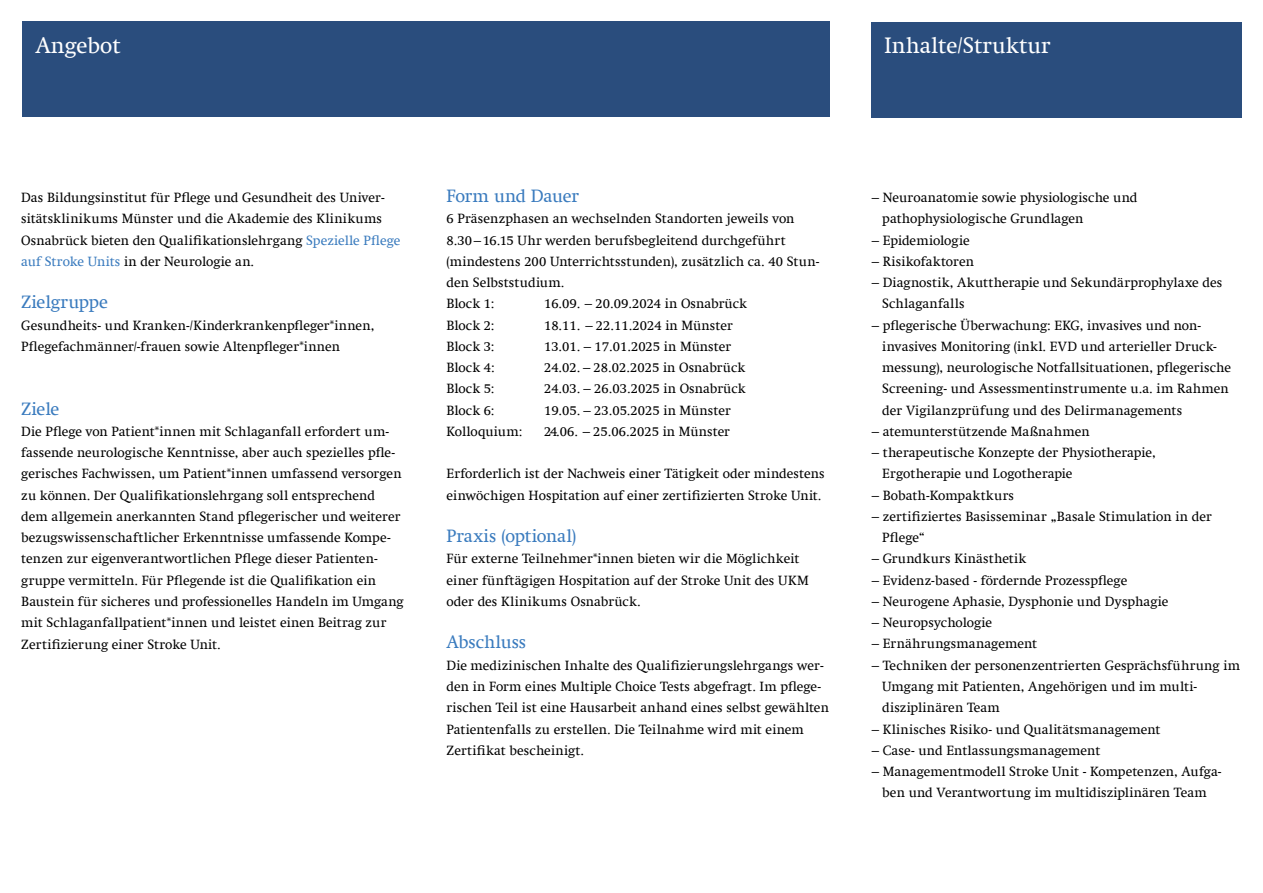
<style>
.page{position:relative;width:1263px;height:893px;background:#fff}
.page>*{position:absolute;margin:0;border:0;box-sizing:border-box;transform-origin:0 0}
.Headline__Seite__HL1{font:22.5px "Swift Com";color:#fff}
.Fließtext_Swift{font:18px "Swift Com";letter-spacing:-.01em;color:#3a7bbe}
.Fließtext_Swift-2{font:13.5px/21.3px "Swift Com";letter-spacing:.005em;color:#000}
.s1{color:#3a7bbe}
</style>
<div class="page">
<div style="left:22px;top:21px;width:807px;height:96px;background:#2a4d7d"></div>
<div style="left:871px;top:22px;width:371px;height:96px;background:#2a4d7d"></div>
<p class="Headline__Seite__HL1" style="left:36px;top:32px;width:87px">Angebot</p>
<p class="Headline__Seite__HL1" style="left:884px;top:32px;width:168px">Inhalte/Struktur</p>
<p class="Fließtext_Swift-2" style="left:21px;top:187px;width:381px">Das Bildungsinstitut für Pflege und Gesundheit des Univer&shy;sitätsklinikums Münster und die Akademie des Klinikums Osnabrück bieten den Qualifikationslehrgang <span class="s1">Spezielle Pflege auf Stroke Units</span> in der Neurologie an.</p>
<p class="Fließtext_Swift" style="left:21px;top:292px;width:88px">Zielgruppe</p>
<p class="Fließtext_Swift-2" style="left:21px;top:314px;width:355px">Gesundheits- und Kranken-/Kinderkrankenpfleger*innen,<br>Pflegefachmänner/-frauen sowie Altenpfleger*innen</p>
<p class="Fließtext_Swift" style="left:21px;top:398px;width:40px">Ziele</p>
<p class="Fließtext_Swift-2" style="left:21px;top:421px;width:384px">Die Pflege von Patient*innen mit Schlaganfall erfordert um&shy;fassende neurologische Kenntnisse, aber auch spezielles pfle&shy;gerisches Fachwissen, um Patient*innen umfassend versorgen zu können. Der Qualifikationslehrgang soll entsprechend dem allgemein anerkannten Stand pflegerischer und weiterer bezugswissenschaftlicher Erkenntnisse umfassende Kompe&shy;tenzen zur eigenverantwortlichen Pflege dieser Patienten&shy;gruppe vermitteln. Für Pflegende ist die Qualifikation ein Baustein für sicheres und professionelles Handeln im Umgang mit Schlaganfallpatient*innen und leistet einen Beitrag zur Zertifizierung einer Stroke Unit.</p>
<p class="Fließtext_Swift" style="left:446px;top:185px;width:134px">Form und Dauer</p>
<p class="Fließtext_Swift-2" style="left:446px;top:208px;width:350px">6 Präsenzphasen an wechselnden Standorten jeweils von</p>
<p class="Fließtext_Swift-2" style="left:446px;top:229px;width:374px">8.30–16.15 Uhr werden berufsbegleitend durchgeführt (mindestens 200 Unterrichtsstunden), zusätzlich ca. 40 Stun&shy;den Selbststudium.</p>
<p class="Fließtext_Swift-2" style="left:446px;top:293px;width:49px">Block 1:</p>
<p class="Fließtext_Swift-2" style="left:446px;top:314px;width:50px">Block 2:</p>
<p class="Fließtext_Swift-2" style="left:446px;top:336px;width:49px">Block 3:</p>
<p class="Fließtext_Swift-2" style="left:446px;top:357px;width:50px">Block 4:</p>
<p class="Fließtext_Swift-2" style="left:446px;top:378px;width:49px">Block 5:</p>
<p class="Fließtext_Swift-2" style="left:446px;top:399px;width:50px">Block 6:</p>
<p class="Fließtext_Swift-2" style="left:544px;top:293px;width:205px">16.09. – 20.09.2024 in Osnabrück<br>18.11. – 22.11.2024 in Münster<br>13.01. – 17.01.2025 in Münster<br>24.02. – 28.02.2025 in Osnabrück<br>24.03. – 26.03.2025 in Osnabrück<br>19.05. – 23.05.2025 in Münster</p>
<p class="Fließtext_Swift-2" style="left:446px;top:421px;width:77px">Kolloquium:</p>
<p class="Fließtext_Swift-2" style="left:544px;top:421px;width:188px">24.06. – 25.06.2025 in Münster</p>
<p class="Fließtext_Swift-2" style="left:446px;top:463px;width:380px">Erforderlich ist der Nachweis einer Tätigkeit oder mindestens einwöchigen Hospitation auf einer zertifizierten Stroke Unit.</p>
<p class="Fließtext_Swift" style="left:446px;top:526px;width:131px">Praxis (optional)</p>
<p class="Fließtext_Swift-2" style="left:446px;top:548px;width:364px">Für externe Teilnehmer*innen bieten wir die Möglichkeit einer fünftägigen Hospitation auf der Stroke Unit des UKM oder des Klinikums Osnabrück.</p>
<p class="Fließtext_Swift" style="left:446px;top:632px;width:81px">Abschluss</p>
<p class="Fließtext_Swift-2" style="left:446px;top:654px;width:384px">Die medizinischen Inhalte des Qualifizierungslehrgangs wer&shy;den in Form eines Multiple Choice Tests abgefragt. Im pflege&shy;rischen Teil ist eine Hausarbeit anhand eines selbst gewählten Patientenfalls zu erstellen. Die Teilnahme wird mit einem Zertifikat bescheinigt.</p>
<p class="Fließtext_Swift-2" style="left:872px;top:187px;width:267px">– Neuroanatomie sowie physiologische und</p>
<p class="Fließtext_Swift-2" style="left:882px;top:208px;width:203px">pathophysiologische Grundlagen</p>
<p class="Fließtext_Swift-2" style="left:872px;top:229px;width:99px">– Epidemiologie</p>
<p class="Fließtext_Swift-2" style="left:872px;top:251px;width:104px">– Risikofaktoren</p>
<p class="Fließtext_Swift-2" style="left:882px;top:272px;width:342px;text-indent:-11px">– Diagnostik, Akuttherapie und Sekundärprophylaxe des<br>Schlaganfalls</p>
<p class="Fließtext_Swift-2" style="left:872px;top:314px;width:331px">– pflegerische Überwachung: EKG, invasives und non-</p>
<p class="Fließtext_Swift-2" style="left:882px;top:336px;width:350px">invasives Monitoring (inkl. EVD und arterieller Druck&shy;messung), neurologische Notfallsituationen, pflegerische Screening- und Assessmentinstrumente u.a. im Rahmen der Vigilanzprüfung und des Delirmanagements</p>
<p class="Fließtext_Swift-2" style="left:872px;top:421px;width:219px">– atemunterstützende Maßnahmen</p>
<p class="Fließtext_Swift-2" style="left:872px;top:442px;width:285px">– therapeutische Konzepte der Physiotherapie,</p>
<p class="Fließtext_Swift-2" style="left:882px;top:463px;width:192px">Ergotherapie und Logotherapie</p>
<p class="Fließtext_Swift-2" style="left:872px;top:484px;width:144px">– Bobath-Kompaktkurs</p>
<p class="Fließtext_Swift-2" style="left:882px;top:506px;width:331px;text-indent:-11px">– zertifiziertes Basisseminar „Basale Stimulation in der<br>Pflege“</p>
<p class="Fließtext_Swift-2" style="left:872px;top:548px;width:156px">– Grundkurs Kinästhetik</p>
<p class="Fließtext_Swift-2" style="left:872px;top:569px;width:257px">– Evidenz-based - fördernde Prozesspflege</p>
<p class="Fließtext_Swift-2" style="left:872px;top:591px;width:298px">– Neurogene Aphasie, Dysphonie und Dysphagie</p>
<p class="Fließtext_Swift-2" style="left:872px;top:612px;width:122px">– Neuropsychologie</p>
<p class="Fließtext_Swift-2" style="left:872px;top:633px;width:167px">– Ernährungsmanagement</p>
<p class="Fließtext_Swift-2" style="left:882px;top:654px;width:359px;text-indent:-11px">– Techniken der personenzentrierten Gesprächsführung im<br>Umgang mit Patienten, Angehörigen und im multi&shy;disziplinären Team</p>
<p class="Fließtext_Swift-2" style="left:872px;top:718px;width:290px">– Klinisches Risiko- und Qualitätsmanagement</p>
<p class="Fließtext_Swift-2" style="left:872px;top:740px;width:230px">– Case- und Entlassungsmanagement</p>
<p class="Fließtext_Swift-2" style="left:872px;top:761px;width:351px">– Managementmodell Stroke Unit - Kompetenzen, Aufga-</p>
<p class="Fließtext_Swift-2" style="left:882px;top:782px;width:326px">ben und Verantwortung im multidisziplinären Team</p>
</div>
